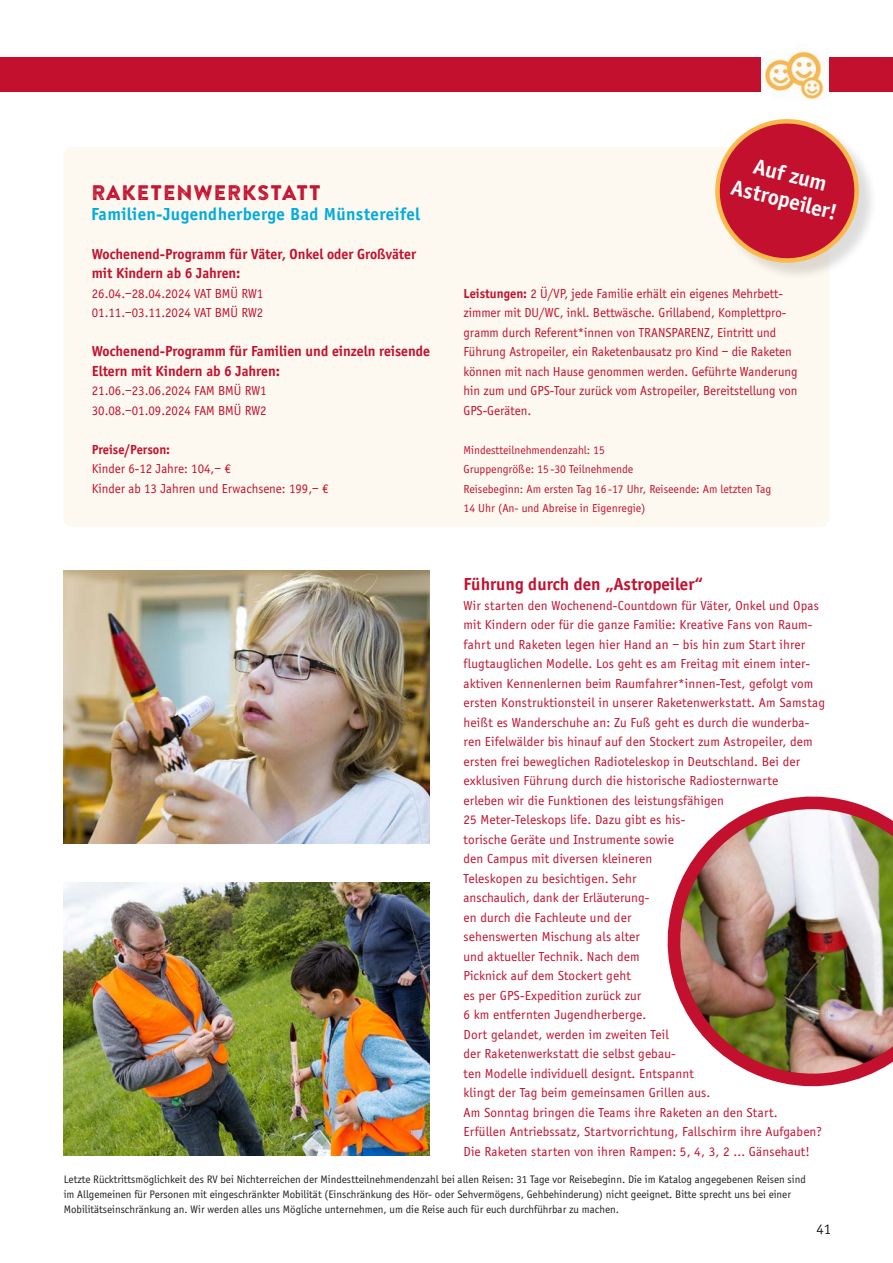
<style>
.page{position:relative;width:893px;height:1263px;background:#fff}
.page>*{position:absolute;margin:0;border:0;box-sizing:border-box;transform-origin:0 0}
.t1{font:700 22.5px/25.5px "Officina Sans EF";color:#fff;text-align:center}
.t2{font:21px "Brandon Printed Two";letter-spacing:.02em;color:#c3102e}
.t3{font:700 18px "Officina Sans EF";letter-spacing:.02em;color:#00acdd}
.t4{font:700 18px "Officina Sans EF";color:#c3102e}
.t5{font:700 15px/19.5px "Officina Sans EF";color:#c3102e}
.t6{font:15px "Officina Sans EF";color:#231f20}
.t7{font:13.5px/19.5px "Officina Sans EF";letter-spacing:.01em;color:#c3102e}
.t8{font:700 13.5px "Officina Sans EF";color:#c3102e}
.t9{font:12px/19.5px "Officina Sans EF";color:#c3102e}
.t10{font:11.25px/15px "Officina Sans EF";color:#231f20}
.s1{font-weight:700}
</style>
<div class="page">
<div style="left:0;top:57px;width:893px;height:34px;background:#c3102e"></div>
<img style="left:64px;top:883px;width:365px;height:273px">
<svg style="left:754px;top:796px;width:117px;height:291px;fill:#c3102e"></svg>
<img style="left:667px;top:809px;width:226px;height:272px">
<div style="left:64px;top:147px;width:765px;height:380px;background:#fef9f0;border-radius:9px"></div>
<div style="left:718px;top:122px;width:159px;height:159px;background:#231f20;opacity:.15"></div>
<svg style="left:715px;top:119px;width:154px;height:149px"></svg>
<img style="left:761px;top:50px;width:67px;height:50px">
<img style="left:64px;top:571px;width:365px;height:273px">
<h2 class="t2" style="left:91px;top:180px;width:232px">RAKETENWERKSTATT</h2>
<h3 class="t3" style="left:91px;top:203px;width:330px">Familien-Jugendherberge Bad Münstereifel</h3>
<p class="t5" style="left:92px;top:244px;width:326px">Wochenend-Programm für Väter, Onkel oder Großväter mit Kindern ab 6 Jahren:</p>
<p class="t7" style="left:92px;top:284px;width:173px">26.04.–28.04.2024 VAT BMÜ RW1<br>01.11.–03.11.2024 VAT BMÜ RW2</p>
<p class="t5" style="left:92px;top:341px;width:340px">Wochenend-Programm für Familien und einzeln reisende<br>Eltern mit Kindern ab 6 Jahren:</p>
<p class="t7" style="left:92px;top:381px;width:176px">21.06.–23.06.2024 FAM BMÜ RW1<br>30.08.–01.09.2024 FAM BMÜ RW2</p>
<p class="t8" style="left:92px;top:441px;width:80px">Preise/Person:</p>
<p class="t7" style="left:92px;top:459px;width:238px">Kinder 6-12 Jahre: 104,– €<br>Kinder ab 13 Jahren und Erwachsene: 199,– €</p>
<h1 class="t1" style="left:741px;top:149px;width:109px;rotate:14deg">Auf zum<br>Astropeiler!</h1>
<p class="t7" style="left:463px;top:284px;width:336px"><span class="s1">Leistungen:</span> 2 Ü/VP, jede Familie erhält ein eigenes Mehrbett&shy;zimmer mit DU/WC, inkl. Bettwäsche. Grillabend, Komplettpro&shy;gramm durch Referent*innen von TRANSPARENZ, Eintritt und Führung Astropeiler, ein Raketenbausatz pro Kind – die Raketen können mit nach Hause genommen werden. Geführte Wanderung hin zum und GPS-Tour zurück vom Astropeiler, Bereitstellung von GPS-Geräten.</p>
<p class="t9" style="left:463px;top:440px;width:309px">Mindestteilnehmendenzahl: 15<br>Gruppengröße: 15 -30 Teilnehmende<br>Reisebeginn: Am ersten Tag 16 -17 Uhr, Reiseende: Am letzten Tag 14 Uhr (An- und Abreise in Eigenregie)</p>
<h3 class="t4" style="left:463px;top:573px;width:241px">Führung durch den „Astropeiler“</h3>
<p class="t7" style="left:463px;top:596px;width:363px">Wir starten den Wochenend-Countdown für Väter, Onkel und Opas mit Kindern oder für die ganze Familie: Kreative Fans von Raum&shy;fahrt und Raketen legen hier Hand an – bis hin zum Start ihrer flugtauglichen Modelle. Los geht es am Freitag mit einem inter&shy;aktiven Kennenlernen beim Raumfahrer*innen-Test, gefolgt vom ersten Konstruktionsteil in unserer Raketenwerkstatt. Am Samstag heißt es Wanderschuhe an: Zu Fuß geht es durch die wunderba&shy;ren Eifelwälder bis hinauf auf den Stockert zum Astropeiler, dem ersten frei beweglichen Radioteleskop in Deutschland. Bei der exklusiven Führung durch die historische Radiosternwarte<br>erleben wir die Funktionen des leistungsfähigen<br>25 Meter-Teleskops life. Dazu gibt es his-<br>torische Geräte und Instrumente sowie<br>den Campus mit diversen kleineren<br>Teleskopen zu besichtigen. Sehr<br>anschaulich, dank der Erläuterung-<br>en durch die Fachleute und der<br>sehenswerten Mischung als alter<br>und aktueller Technik. Nach dem<br>Picknick auf dem Stockert geht<br>es per GPS-Expedition zurück zur<br>6 km entfernten Jugendherberge.<br>Dort gelandet, werden im zweiten Teil<br>der Raketenwerkstatt die selbst gebau-<br>ten Modelle individuell designt. Entspannt<br>klingt der Tag beim gemeinsamen Grillen aus.<br>Am Sonntag bringen die Teams ihre Raketen an den Start.<br>Erfüllen Antriebssatz, Startvorrichtung, Fallschirm ihre Aufgaben?<br>Die Raketen starten von ihren Rampen: 5, 4, 3, 2 … Gänsehaut!</p>
<p class="t10" style="left:64px;top:1172px;width:744px">Letzte Rücktrittsmöglichkeit des RV bei Nichterreichen der Mindestteilnehmendenzahl bei allen Reisen: 31 Tage vor Reisebeginn. Die im Katalog angegebenen Reisen sind im Allgemeinen für Personen mit eingeschränkter Mobilität (Einschränkung des Hör- oder Sehvermögens, Gehbehinderung) nicht geeignet. Bitte sprecht uns bei einer<br>Mobilitätseinschränkung an. Wir werden alles uns Mögliche unternehmen, um die Reise auch für euch durchführbar zu machen.</p>
<p class="t6" style="left:816px;top:1220px;width:16px">41</p>
</div>
